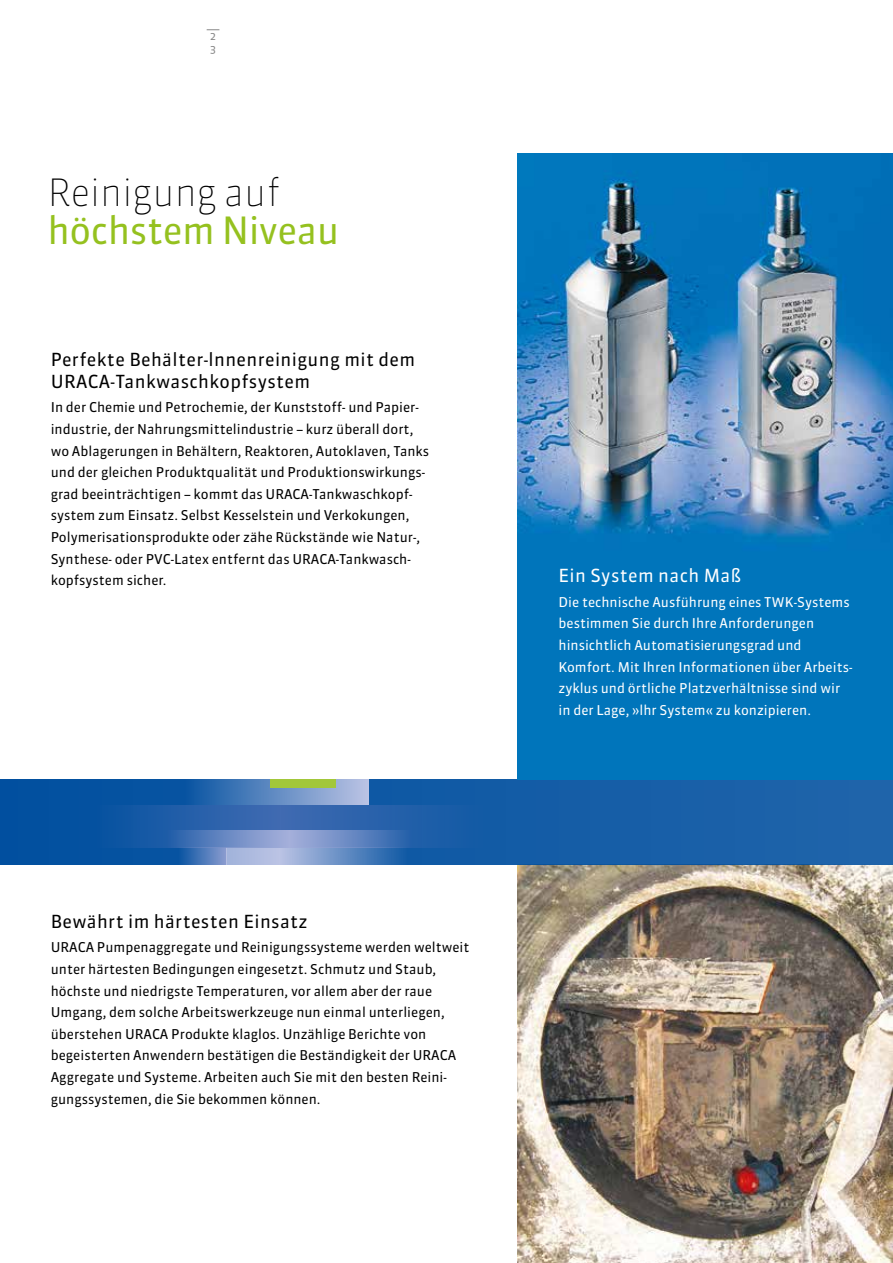
<style>
.page{position:relative;width:893px;height:1263px;background:#fff}
.page>*{position:absolute;margin:0;border:0;box-sizing:border-box;transform-origin:0 0}
.t1{font:37.5px "Sanuk OT";letter-spacing:-.015em;color:#95c11f}
.t2{font:100 37.5px "Sanuk OT";letter-spacing:-.015em;color:#000}
.t3{font:18px/21.6px "Sanuk OT";letter-spacing:.02em;color:#000}
.t4{font:18px "Sanuk OT";letter-spacing:.02em;color:#fff}
.t5{font:13.5px/21.6px "Sanuk OT";color:#000}
.t6{font:13.5px/21.6px "Sanuk OT";color:#fff}
.t7{font:10.5px/12.6px "Sanuk OT";color:#878787}
</style>
<div class="page">
<img style="left:518px;top:153px;width:375px;height:626px">
<img style="left:518px;top:864px;width:375px;height:399px">
<svg style="left:0;top:779px;width:893px;height:85px;fill:#165ea7"></svg>
<div style="left:178px;top:847px;width:48px;height:17px;background:linear-gradient(to right,#0753a1,#879ace)"></div>
<svg style="left:226px;top:847px;width:181px;height:17px"></svg>
<svg style="left:95px;top:805px;width:392px;height:42px"></svg>
<div style="left:184px;top:779px;width:185px;height:26px;background:linear-gradient(to right,#0954a2,#bcc4e5)"></div>
<svg style="left:167px;top:830px;width:245px;height:17px"></svg>
<div style="left:270px;top:779px;width:66px;height:9px;background:#a2c73a"></div>
<svg style="left:207px;top:30px;width:12px;height:1px"></svg>
<p class="t7" style="left:210px;top:30px;width:7px">2<br>3</p>
<h1 class="t2" style="left:48px;top:169px;width:235px">Reinigung auf</h1>
<h1 class="t1" style="left:48px;top:207px;width:293px">höchstem Niveau</h1>
<h2 class="t3" style="left:51px;top:349px;width:366px">Perfekte Behälter-lnnenreinigung mit dem<br>URACA-Tankwaschkopfsystem</h2>
<p class="t5" style="left:51px;top:397px;width:380px">In der Chemie und Petrochemie, der Kunststoff- und Papier&shy;industrie, der Nahrungsmittelindustrie – kurz überall dort, wo Ablagerungen in Behältern, Reaktoren, Autoklaven, Tanks und der gleichen Produktqualität und Produktionswirkungs&shy;grad beeinträchtigen – kommt das URACA-Tankwaschkopf&shy;system zum Einsatz. Selbst Kesselstein und Verkokungen, Polymerisationsprodukte oder zähe Rückstände wie Natur-, Synthese- oder PVC-Latex entfernt das URACA-Tankwasch&shy;kopfsystem sicher.</p>
<h2 class="t3" style="left:51px;top:910px;width:259px">Bewährt im härtesten Einsatz</h2>
<p class="t5" style="left:51px;top:937px;width:420px">URACA Pumpenaggregate und Reinigungssysteme werden weltweit unter härtesten Bedingungen eingesetzt. Schmutz und Staub, höchste und niedrigste Temperaturen, vor allem aber der raue Umgang, dem solche Arbeitswerkzeuge nun einmal unterliegen, überstehen URACA Produkte klaglos. Unzählige Berichte von begeisterten Anwendern bestätigen die Beständigkeit der URACA Aggregate und Systeme. Arbeiten auch Sie mit den besten Reini&shy;gungssystemen, die Sie bekommen können.</p>
<h2 class="t4" style="left:558px;top:564px;width:184px">Ein System nach Maß</h2>
<p class="t6" style="left:558px;top:591px;width:295px">Die technische Ausführung eines TWK-Systems bestimmen Sie durch Ihre Anforderungen hinsichtlich Automatisierungsgrad und Komfort. Mit Ihren Informationen über Arbeits&shy;zyklus und örtliche Platzverhältnisse sind wir in der Lage, »lhr System« zu konzipieren.</p>
</div>
